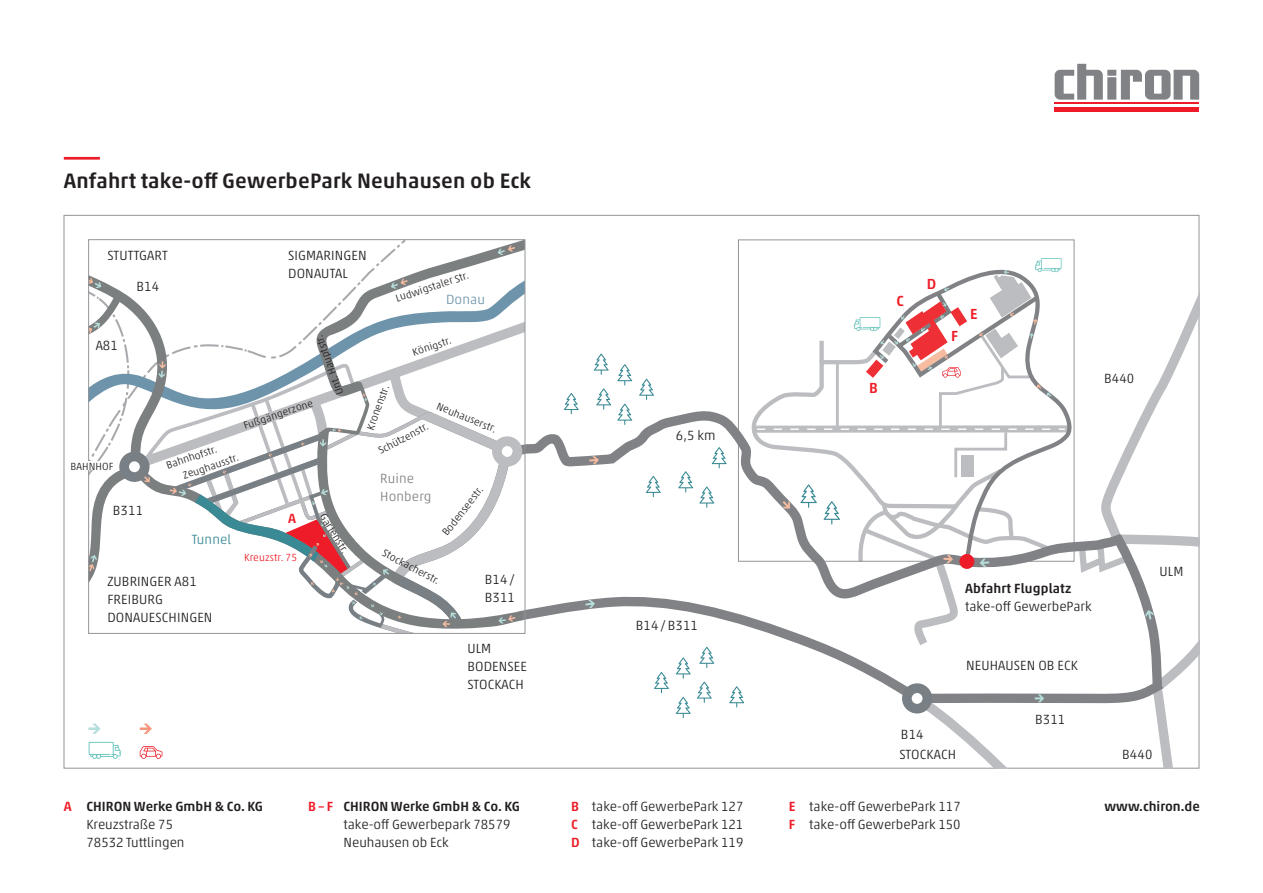
<style>
.page{position:relative;width:1263px;height:893px;background:#fff}
.page>*{position:absolute;margin:0;border:0;box-sizing:border-box;transform-origin:0 0}
.t1{font:500 21.15px "Akko W1 G";letter-spacing:.01em;color:#231f20}
.t2{font:500 14.85px "Akko W1 G";color:#ee1c28}
.t3{font:300 13.5px/18px "Akko W1 G";color:#231f20}
.t4{font:500 13.5px "Akko W1 G";color:#231f20}
.t5{font:300 13.5px/18px "Akko W1 G";letter-spacing:.01em;color:#808285}
.t6{font:300 13.5px "Akko W1 G";letter-spacing:.01em;color:#398a94}
.t7{font:300 13.5px "Akko W1 G";letter-spacing:.01em;color:#6e94ab}
.t8{font:500 13.5px "Akko W1 G";color:#ee1c28}
.t9{font:300 10.5px/14.7px "Akko W1 G";letter-spacing:.01em;color:#231f20}
.t10{font:300 10.5px "Akko W1 G";letter-spacing:.01em;color:#ee1c28}
.s1{font-weight:500;color:#ee1c28}
.s2{font-weight:500}
</style>
<div class="page">
<svg style="left:525px;top:617px;width:227px;height:91px"></svg>
<svg style="left:532px;top:405px;width:220px;height:212px"></svg>
<svg style="left:585px;top:600px;width:10px;height:8px"></svg>
<svg style="left:589px;top:456px;width:10px;height:8px"></svg>
<svg style="left:90px;top:241px;width:442px;height:390px"></svg>
<svg style="left:90px;top:555px;width:7px;height:16px"></svg>
<svg style="left:498px;top:245px;width:17px;height:10px"></svg>
<svg style="left:391px;top:279px;width:17px;height:10px"></svg>
<svg style="left:90px;top:278px;width:60px;height:204px"></svg>
<svg style="left:159px;top:344px;width:42px;height:34px"></svg>
<svg style="left:373px;top:241px;width:35px;height:28px"></svg>
<svg style="left:170px;top:393px;width:352px;height:239px"></svg>
<div style="left:525px;top:235px;width:18px;height:117px;background:#fff"></div>
<svg style="left:89px;top:742px;width:32px;height:17px"></svg>
<svg style="left:88px;top:724px;width:13px;height:10px"></svg>
<svg style="left:140px;top:724px;width:12px;height:10px"></svg>
<svg style="left:140px;top:746px;width:22px;height:13px"></svg>
<svg style="left:676px;top:657px;width:15px;height:22px"></svg>
<svg style="left:676px;top:697px;width:15px;height:21px"></svg>
<svg style="left:654px;top:672px;width:15px;height:21px"></svg>
<svg style="left:699px;top:647px;width:15px;height:21px"></svg>
<svg style="left:729px;top:686px;width:15px;height:21px"></svg>
<svg style="left:697px;top:682px;width:15px;height:21px"></svg>
<svg style="left:617px;top:364px;width:15px;height:21px"></svg>
<svg style="left:617px;top:404px;width:15px;height:21px"></svg>
<svg style="left:639px;top:379px;width:15px;height:21px"></svg>
<svg style="left:594px;top:354px;width:15px;height:21px"></svg>
<svg style="left:564px;top:393px;width:15px;height:21px"></svg>
<svg style="left:596px;top:388px;width:15px;height:22px"></svg>
<svg style="left:712px;top:447px;width:15px;height:21px"></svg>
<svg style="left:699px;top:486px;width:15px;height:22px"></svg>
<svg style="left:646px;top:476px;width:15px;height:21px"></svg>
<svg style="left:678px;top:471px;width:15px;height:21px"></svg>
<svg style="left:752px;top:258px;width:447px;height:510px"></svg>
<div style="left:70px;top:461px;width:45px;height:8px;background:#fff"></div>
<hr style="left:64px;top:157px;width:36px;height:3px;background:#ee1c28">
<hr style="left:1055px;top:103px;width:144px;height:1px;background:#ee1c28">
<div style="left:1055px;top:107px;width:144px;height:5px;background:#ee1c28"></div>
<svg style="left:1055px;top:64px;width:144px;height:36px"></svg>
<h1 class="t1" style="left:64px;top:165px;width:469px">Anfahrt take-off GewerbePark Neuhausen ob Eck</h1>
<p class="t3" style="left:107px;top:245px;width:62px">STUTTGART</p>
<p class="t3" style="left:288px;top:245px;width:80px">SIGMARINGEN<br>DONAUTAL</p>
<p class="t3" style="left:136px;top:277px;width:24px">B14</p>
<p class="t9" style="left:394px;top:291px;width:78px;rotate:-18deg">Ludwigstaler Str.</p>
<p class="t7" style="left:446px;top:290px;width:40px">Donau</p>
<p class="t9" style="left:332px;top:397px;width:64px;rotate:-110deg">Unt. Hauptstr.</p>
<p class="t9" style="left:410px;top:345px;width:42px;rotate:-18deg">Königstr.</p>
<p class="t3" style="left:96px;top:335px;width:24px">A81</p>
<p class="t9" style="left:362px;top:427px;width:48px;rotate:-70deg">Kronenstr.</p>
<p class="t9" style="left:241px;top:418px;width:74px;rotate:-19deg">Fußgängerzone</p>
<p class="t9" style="left:440px;top:398px;width:65px;rotate:22deg">Neuhauserstr.</p>
<p class="t9" style="left:375px;top:444px;width:57px;rotate:-28deg">Schützenstr.</p>
<p class="t9" style="left:176px;top:454px;width:60px;text-indent:-13px;rotate:-19deg">Bahnhofstr.<br>Zeughausstr.</p>
<p class="t9" style="left:70px;top:458px;width:45px">BAHNHOF</p>
<p class="t5" style="left:380px;top:468px;width:53px">Ruine<br>Honberg</p>
<p class="t9" style="left:438px;top:529px;width:61px;rotate:-52deg">Bodenseestr.</p>
<p class="t3" style="left:113px;top:500px;width:32px">B311</p>
<p class="t9" style="left:329px;top:510px;width:46px;rotate:58deg">Gartenstr.</p>
<p class="t8" style="left:288px;top:508px;width:9px">A</p>
<p class="t6" style="left:192px;top:529px;width:41px">Tunnel</p>
<p class="t9" style="left:387px;top:544px;width:65px;rotate:28deg">Stockacherstr.</p>
<p class="t10" style="left:244px;top:550px;width:55px">Kreuzstr. 75</p>
<p class="t3" style="left:107px;top:571px;width:107px">ZUBRINGER A81<br>FREIBURG<br>DONAUESCHINGEN</p>
<p class="t3" style="left:485px;top:569px;width:32px">B14 /<br>B311</p>
<p class="t3" style="left:467px;top:639px;width:61px">ULM<br>BODENSEE<br>STOCKACH</p>
<p class="t3" style="left:676px;top:425px;width:41px">6,5 km</p>
<p class="t3" style="left:636px;top:615px;width:64px">B14 / B311</p>
<p class="t2" style="left:896px;top:290px;width:9px">C</p>
<p class="t2" style="left:869px;top:376px;width:10px">B</p>
<p class="t2" style="left:927px;top:273px;width:11px">D</p>
<p class="t2" style="left:951px;top:325px;width:9px">F</p>
<p class="t2" style="left:970px;top:303px;width:9px">E</p>
<p class="t3" style="left:1104px;top:368px;width:32px">B440</p>
<p class="t4" style="left:965px;top:578px;width:108px">Abfahrt Flugplatz</p>
<p class="t3" style="left:965px;top:596px;width:128px">take-off GewerbePark</p>
<p class="t3" style="left:966px;top:656px;width:113px">NEUHAUSEN OB ECK</p>
<p class="t3" style="left:901px;top:725px;width:24px">B14</p>
<p class="t3" style="left:899px;top:744px;width:58px">STOCKACH</p>
<p class="t3" style="left:1035px;top:709px;width:32px">B311</p>
<p class="t3" style="left:1159px;top:561px;width:25px">ULM</p>
<p class="t3" style="left:1122px;top:744px;width:32px">B440</p>
<p class="t8" style="left:308px;top:796px;width:26px">B–F</p>
<p class="t3" style="left:571px;top:797px;width:174px;text-align:justify"><span class="s1">B</span> take-off GewerbePark 127<br><span class="s1">C</span> take-off GewerbePark 121<br><span class="s1">D</span> take-off GewerbePark 119</p>
<p class="t3" style="left:789px;top:796px;width:173px"><span class="s1">E</span> take-off GewerbePark 117<br><span class="s1">F</span> take-off GewerbePark 150</p>
<p class="t3" style="left:87px;top:797px;width:178px;text-indent:-23px"><span class="s1">A</span> <span class="s2">CHIRON Werke GmbH &amp; Co. KG<br></span>Kreuzstraße 75<br>78532 Tuttlingen</p>
<p class="t4" style="left:343px;top:796px;width:178px">CHIRON Werke GmbH &amp; Co. KG</p>
<p class="t3" style="left:343px;top:815px;width:169px">take-off Gewerbepark 78579<br>Neuhausen ob Eck</p>
<p class="t4" style="left:1104px;top:796px;width:97px">www.chiron.de</p>
</div>
